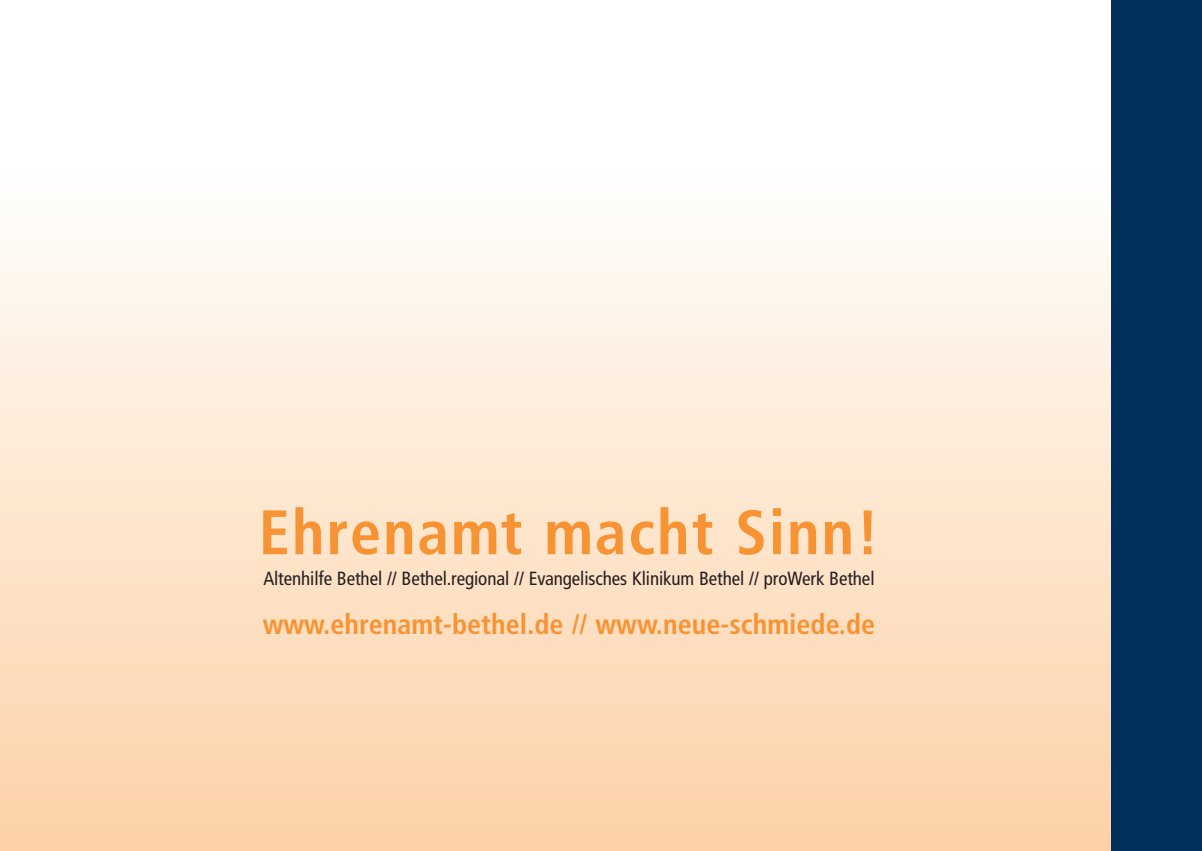
<style>
.page{position:relative;width:1202px;height:851px;background:#fff}
.page>*{position:absolute;margin:0;border:0;box-sizing:border-box;transform-origin:0 0}
.t1{font:700 condensed 62.6px "Frutiger LT Std";letter-spacing:.03em;color:#f79332}
.t2{font:700 condensed 28px "Frutiger LT Std";color:#f79332}
.t3{font:condensed 19px "Frutiger LT Std";letter-spacing:-.005em;color:#231f20}
</style>
<div class="page">
<div style="left:0;top:168px;width:1142px;height:682px;background:linear-gradient(to bottom,#fefefc,#fdd0a5)"></div>
<div style="left:1111px;top:0;width:91px;height:850px;background:#002f5b"></div>
<h1 class="t1" style="left:259px;top:495px;width:622px">Ehrenamt macht Sinn!</h1>
<p class="t3" style="left:263px;top:567px;width:613px">Altenhilfe Bethel // Bethel.regional // Evangelisches Klinikum Bethel // proWerk Bethel</p>
<h2 class="t2" style="left:263px;top:607px;width:614px">www.ehrenamt-bethel.de // www.neue-schmiede.de</h2>
</div>
